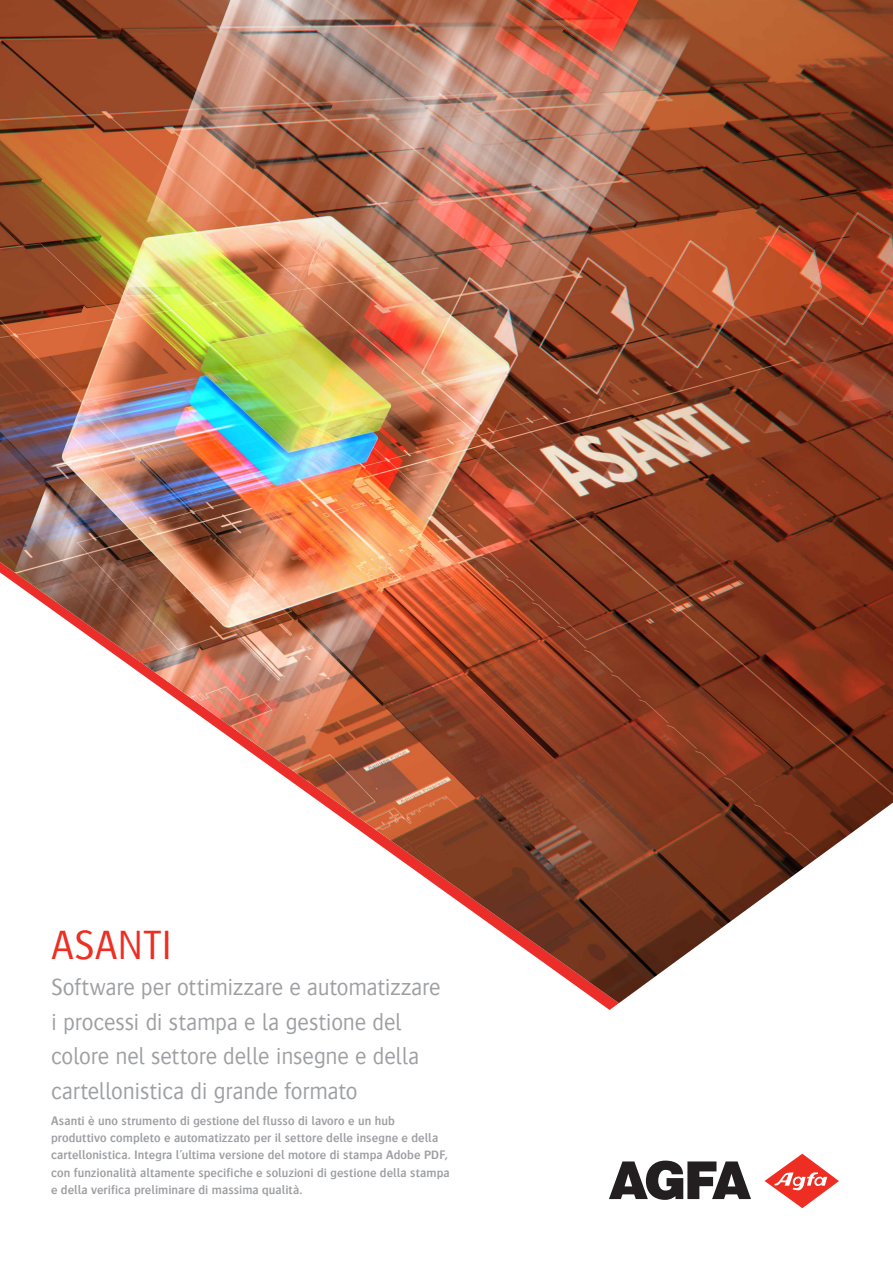
<style>
.page{position:relative;width:893px;height:1263px;background:#fff}
.page>*{position:absolute;margin:0;border:0;box-sizing:border-box;transform-origin:0 0}
.t1{font:300 42px "Bosis For Agfa";letter-spacing:-.01em;color:#ee2e22}
.t2{font:300 24px/34.5px "Bosis For Agfa";letter-spacing:-.01em;color:#9d9fa2}
.Intro{font:600 12.75px/17.2px "Bosis For Agfa";letter-spacing:.005em;color:#9d9fa2}
</style>
<div class="page">
<svg style="left:609px;top:1160px;width:142px;height:40px"></svg>
<svg style="left:764px;top:1154px;width:75px;height:54px"></svg>
<img style="left:0;top:0;width:893px;height:1003px">
<h1 class="t1" style="left:51px;top:923px;width:123px">ASANTI</h1>
<h3 class="t2" style="left:51px;top:970px;width:391px">Software per ottimizzare e automatizzare i processi di stampa e la gestione del colore nel settore delle insegne e della cartellonistica di grande formato</h3>
<p class="Intro" style="left:51px;top:1111px;width:400px">Asanti è uno strumento di gestione del flusso di lavoro e un hub produttivo completo e automatizzato per il settore delle insegne e della cartellonistica. Integra l’ultima versione del motore di stampa Adobe PDF, con funzionalità altamente specifiche e soluzioni di gestione della stampa e della verifica preliminare di massima qualità.</p>
</div>
